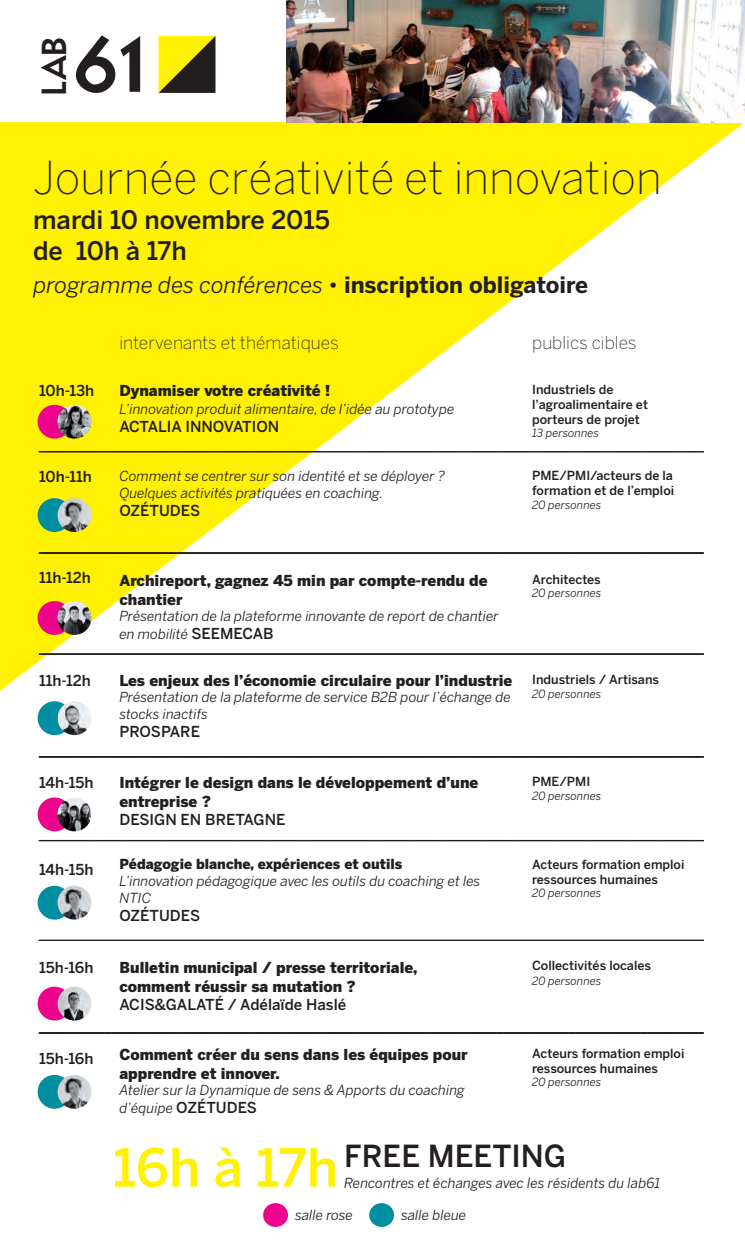
<style>
.page{position:relative;width:745px;height:1241px;background:#fff}
.page>*{position:absolute;margin:0;border:0;box-sizing:border-box;transform-origin:0 0}
.t1{font:200 45px "Benton Sans";color:#231f20}
.t2{font:700 33px "Movement";color:#231f20}
.t3{font:500 30.25px "Benton Sans";color:#231f20}
.t4{font:500 25.38px/30.5px "Benton Sans";color:#231f20}
.t5{font:italic 22.5px "Benton Sans";color:#231f20}
.t6{font:200 17.5px "Benton Sans";color:#231f20}
.t7{font:900 15px/18.8px "Benton Sans";color:#231f20}
.t8{font:500 15px "Benton Sans";color:#231f20}
.t9{font:italic 13.75px/16.5px "Benton Sans";color:#231f20}
.t10{font:900 13.75px "Benton Sans";color:#231f20}
.t11{font:500 12.5px/15px "Benton Sans";color:#231f20}
.t12{font:italic 11.25px "Benton Sans";color:#231f20}
.s1{font-weight:700;font-style:normal}
.s2{font-weight:500;font-style:normal;font-size:15px}
.s3{font-size:52.12px;color:#fff101}
</style>
<div class="page">
<svg style="left:0;top:122px;width:744px;height:568px"></svg>
<svg style="left:39px;top:451px;width:664px;height:1px"></svg>
<svg style="left:39px;top:552px;width:664px;height:2px"></svg>
<svg style="left:39px;top:653px;width:664px;height:2px"></svg>
<svg style="left:39px;top:756px;width:664px;height:1px"></svg>
<svg style="left:39px;top:839px;width:664px;height:2px"></svg>
<svg style="left:39px;top:939px;width:664px;height:2px"></svg>
<svg style="left:39px;top:1032px;width:664px;height:1px"></svg>
<svg style="left:76px;top:35px;width:64px;height:58px"></svg>
<svg style="left:158px;top:36px;width:57px;height:57px"></svg>
<img style="left:286px;top:0;width:458px;height:122px">
<div style="left:38px;top:405px;width:33px;height:33px;background:#ed028c;border-radius:50%"></div>
<div style="left:263px;top:1202px;width:25px;height:24px;background:#ed028c;border-radius:50%"></div>
<div style="left:369px;top:1202px;width:25px;height:24px;background:#008ea0;border-radius:50%"></div>
<div style="left:38px;top:498px;width:33px;height:34px;background:#008ea0;border-radius:50%"></div>
<div style="left:38px;top:601px;width:33px;height:33px;background:#ed028c;border-radius:50%"></div>
<div style="left:38px;top:701px;width:33px;height:34px;background:#008ea0;border-radius:50%"></div>
<div style="left:38px;top:797px;width:33px;height:34px;background:#ed028c;border-radius:50%"></div>
<div style="left:38px;top:885px;width:33px;height:34px;background:#008ea0;border-radius:50%"></div>
<div style="left:38px;top:1074px;width:33px;height:34px;background:#008ea0;border-radius:50%"></div>
<div style="left:38px;top:986px;width:33px;height:34px;background:#ed028c;border-radius:50%"></div>
<img style="left:57px;top:405px;width:34px;height:33px;border-radius:17px">
<img style="left:57px;top:498px;width:34px;height:34px;border-radius:17px">
<img style="left:57px;top:885px;width:34px;height:34px;border-radius:17px">
<img style="left:57px;top:1074px;width:34px;height:34px;border-radius:17px">
<img style="left:57px;top:986px;width:34px;height:34px;border-radius:17px">
<img style="left:57px;top:601px;width:34px;height:33px;border-radius:17px">
<img style="left:58px;top:701px;width:33px;height:34px">
<img style="left:57px;top:797px;width:34px;height:34px;border-radius:17px">
<h2 class="t2" style="left:33px;top:95px;width:59px;rotate:-90deg">LAB</h2>
<h1 class="t1" style="left:33px;top:151px;width:629px">Journée créativité et innovation</h1>
<h3 class="t4" style="left:33px;top:205px;width:298px">mardi 10 novembre 2015 de 10h à 17h</h3>
<h3 class="t5" style="left:33px;top:271px;width:556px">programme des conférences • <span class="s1">inscription obligatoire</span></h3>
<p class="t8" style="left:39px;top:381px;width:57px">10h-13h</p>
<p class="t8" style="left:39px;top:467px;width:54px">10h-11h</p>
<p class="t6" style="left:119px;top:332px;width:221px">intervenants et thématiques</p>
<p class="t6" style="left:531px;top:332px;width:106px">publics cibles</p>
<p class="t7" style="left:119px;top:380px;width:212px">Dynamiser votre créativité !</p>
<p class="t9" style="left:119px;top:401px;width:336px">L’innovation produit alimentaire, de l’idée au prototype</p>
<p class="t8" style="left:119px;top:418px;width:161px">ACTALIA INNOVATION</p>
<p class="t9" style="left:119px;top:467px;width:327px">Comment se centrer sur son identité et se déployer ?<br>Quelques activités pratiquées en coaching.</p>
<p class="t8" style="left:119px;top:501px;width:82px">OZÉTUDES</p>
<p class="t11" style="left:531px;top:381px;width:117px">Industriels de l’agroalimentaire et porteurs de projet</p>
<p class="t12" style="left:531px;top:426px;width:68px">13 personnes</p>
<p class="t11" style="left:531px;top:468px;width:143px">PME/PMI/acteurs de la formation et de l’emploi</p>
<p class="t12" style="left:531px;top:498px;width:71px">20 personnes</p>
<p class="t8" style="left:39px;top:568px;width:53px">11h-12h</p>
<p class="t8" style="left:39px;top:671px;width:53px">11h-12h</p>
<p class="t7" style="left:119px;top:570px;width:369px">Archireport, gagnez 45 min par compte-rendu de chantier</p>
<p class="t9" style="left:119px;top:607px;width:380px;line-height:18px">Présentation de la plateforme innovante de report de chantier en mobilité <span class="s2">SEEMECAB</span></p>
<p class="t7" style="left:119px;top:670px;width:394px">Les enjeux des l’économie circulaire pour l’industrie</p>
<p class="t9" style="left:119px;top:689px;width:392px">Présentation de la plateforme de service B2B pour l’échange de stocks inactifs</p>
<p class="t8" style="left:119px;top:722px;width:82px">PROSPARE</p>
<p class="t11" style="left:531px;top:571px;width:70px">Architectes</p>
<p class="t12" style="left:531px;top:586px;width:71px">20 personnes</p>
<p class="t11" style="left:531px;top:671px;width:128px">Industriels / Artisans</p>
<p class="t12" style="left:531px;top:686px;width:71px">20 personnes</p>
<p class="t8" style="left:39px;top:773px;width:56px">14h-15h</p>
<p class="t7" style="left:119px;top:773px;width:360px">Intégrer le design dans le développement d’une entreprise ?</p>
<p class="t8" style="left:119px;top:810px;width:167px">DESIGN EN BRETAGNE</p>
<p class="t11" style="left:531px;top:774px;width:60px">PME/PMI</p>
<p class="t12" style="left:531px;top:789px;width:71px">20 personnes</p>
<p class="t8" style="left:39px;top:860px;width:56px">14h-15h</p>
<p class="t10" style="left:119px;top:856px;width:284px">Pédagogie blanche, expériences et outils</p>
<p class="t9" style="left:119px;top:872px;width:362px">L’innovation pédagogique avec les outils du coaching et les<br>NTIC</p>
<p class="t8" style="left:119px;top:906px;width:82px">OZÉTUDES</p>
<p class="t11" style="left:531px;top:856px;width:154px">Acteurs formation emploi ressources humaines</p>
<p class="t12" style="left:531px;top:886px;width:71px">20 personnes</p>
<p class="t8" style="left:39px;top:958px;width:56px">15h-16h</p>
<p class="t7" style="left:119px;top:958px;width:299px">Bulletin municipal / presse territoriale, comment réussir sa mutation ?</p>
<p class="t8" style="left:119px;top:995px;width:228px">ACIS&amp;GALATÉ / Adélaïde Haslé</p>
<p class="t11" style="left:531px;top:957px;width:120px">Collectivités locales</p>
<p class="t12" style="left:531px;top:974px;width:71px">20 personnes</p>
<p class="t8" style="left:39px;top:1049px;width:56px">15h-16h</p>
<p class="t7" style="left:119px;top:1044px;width:349px">Comment créer du sens dans les équipes pour apprendre et innover.</p>
<p class="t9" style="left:119px;top:1080px;width:347px;line-height:18px">Atelier sur la Dynamique de sens &amp; Apports du coaching d’équipe <span class="s2">OZÉTUDES</span></p>
<p class="t11" style="left:531px;top:1045px;width:154px">Acteurs formation emploi ressources humaines</p>
<p class="t12" style="left:531px;top:1075px;width:71px">20 personnes</p>
<h3 class="t3" style="left:113px;top:1137px;width:455px"><span class="s3">16h à 17h</span> FREE MEETING</h3>
<p class="t9" style="left:344px;top:1174px;width:317px">Rencontres et échanges avec les résidents du lab61</p>
<p class="t9" style="left:295px;top:1206px;width:59px">salle rose</p>
<p class="t9" style="left:401px;top:1206px;width:67px">salle bleue</p>
</div>
